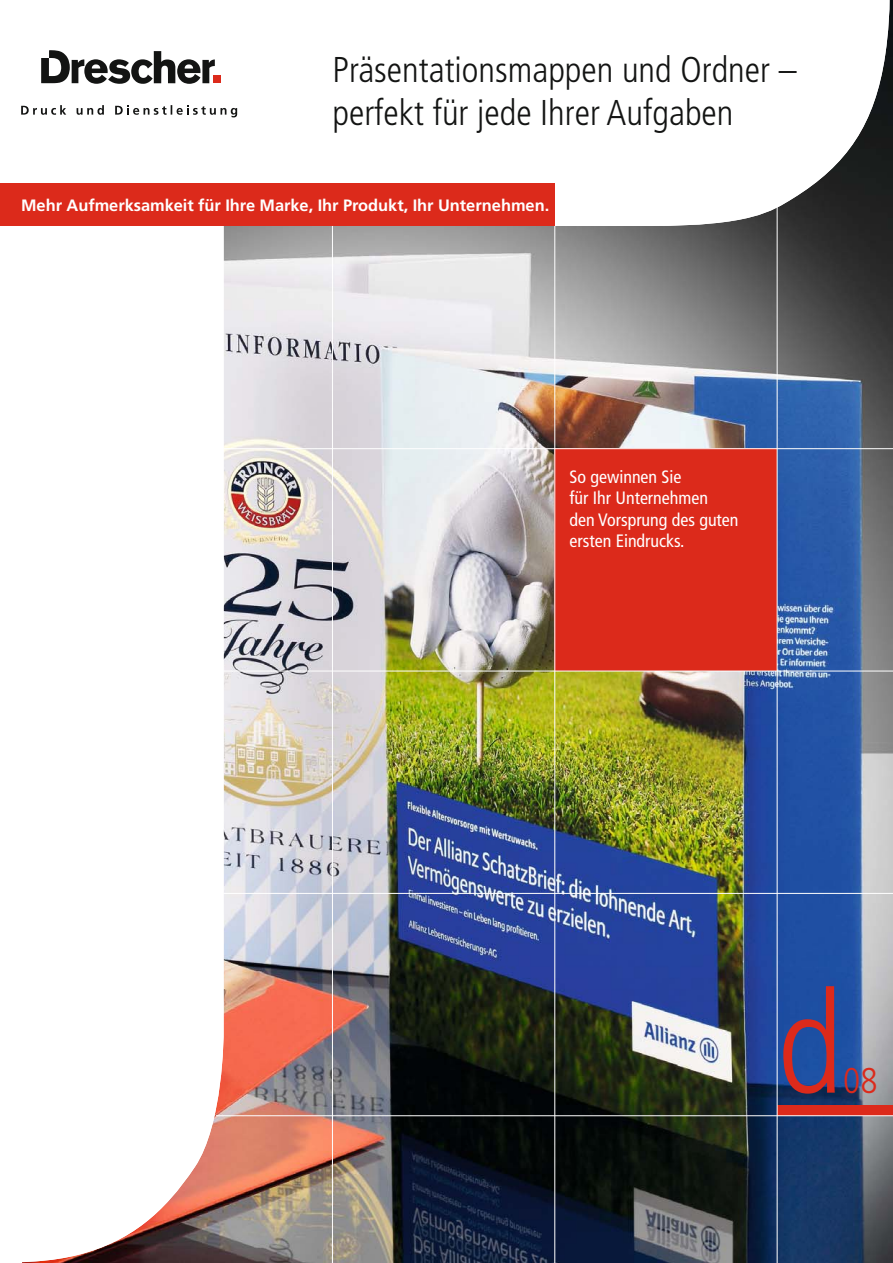
<style>
.page{position:relative;width:893px;height:1263px;background:#fff}
.page>*{position:absolute;margin:0;border:0;box-sizing:border-box;transform-origin:0 0}
.t1{font:300 condensed 141.9px "Frutiger LT Std";color:#dc2a1b}
.t2{font:300 condensed 35.85px/43px "Frutiger LT Std";color:#131413}
.t3{font:300 condensed 35.85px "Frutiger LT Std";color:#dc2a1b}
.t4{font:condensed 18px/21.5px "Frutiger LT Std";color:#fff}
.t5{font:700 16.5px "Frutiger LT Std";letter-spacing:-.005em;color:#fff}
</style>
<div class="page">
<img style="left:21px;top:0;width:872px;height:1263px">
<div style="left:554px;top:449px;width:223px;height:222px;background:#dc2a1b"></div>
<div style="left:777px;top:1105px;width:116px;height:10px;background:#dc2a1b"></div>
<div style="left:0;top:184px;width:555px;height:42px;background:#dc2a1b"></div>
<svg style="left:21px;top:105px;width:45px;height:10px"></svg>
<svg style="left:77px;top:105px;width:27px;height:10px"></svg>
<svg style="left:115px;top:105px;width:122px;height:12px"></svg>
<svg style="left:41px;top:50px;width:174px;height:34px"></svg>
<div style="left:213px;top:76px;width:8px;height:7px;background:#dc2a1b"></div>
<hr style="left:332px;top:226px;width:1px;height:1037px;background:#fff">
<hr style="left:554px;top:226px;width:1px;height:1037px;background:#fff">
<hr style="left:777px;top:205px;width:1px;height:1058px;background:#fff">
<hr style="left:223px;top:448px;width:670px;height:1px;background:#fff">
<hr style="left:223px;top:671px;width:670px;height:1px;background:#fff">
<hr style="left:223px;top:893px;width:670px;height:1px;background:#fff">
<hr style="left:216px;top:1115px;width:677px;height:1px;background:#fff">
<h2 class="t2" style="left:332px;top:50px;width:466px">Präsentationsmappen und Ordner – perfekt für jede Ihrer Aufgaben</h2>
<p class="t5" style="left:21px;top:197px;width:530px">Mehr Aufmerksamkeit für Ihre Marke, Ihr Produkt, Ihr Unternehmen.</p>
<p class="t4" style="left:570px;top:467px;width:170px">So gewinnen Sie<br>für Ihr Unternehmen<br>den Vorsprung des guten ersten Eindrucks.</p>
<h1 class="t1" style="left:777px;top:974px;width:67px">d</h1>
<h2 class="t3" style="left:843px;top:1063px;width:36px">08</h2>
</div>
